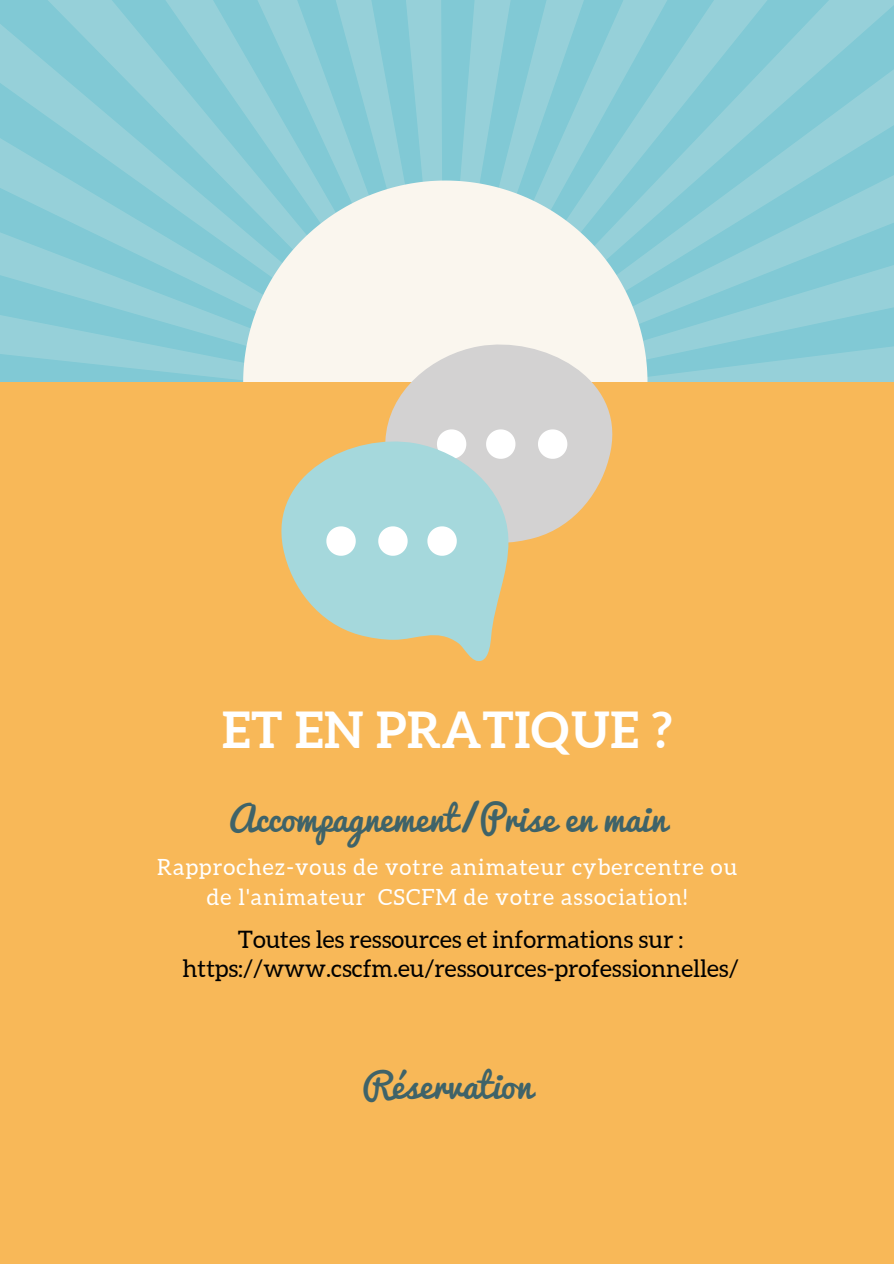
<style>
.page{position:relative;width:894px;height:1264px;background:#fff}
.page>*{position:absolute;margin:0;border:0;box-sizing:border-box;transform-origin:0 0}
.t1{font:700 49.65px "Aleo";letter-spacing:.01em;color:#fff}
.t2{font:34.8px "Pacifico";color:#3f6369}
.t3{font:24px/29.2px "Aleo";color:#000;text-align:center}
.t4{font:22.35px/29.8px "Aleo";letter-spacing:.05em;color:#fff;text-align:center}
</style>
<div class="page">
<svg style="left:0;top:0;width:893px;height:382px;background:#8bccd7"></svg>
<svg style="left:243px;top:180px;width:404px;height:202px;background:#deebe8"></svg>
<div style="left:0;top:382px;width:893px;height:881px;background:#f8b858"></div>
<svg style="left:384px;top:335px;width:241px;height:208px;fill:#d3d2d2"></svg>
<svg style="left:538px;top:429px;width:29px;height:30px"></svg>
<svg style="left:486px;top:429px;width:29px;height:30px"></svg>
<svg style="left:437px;top:429px;width:29px;height:3px"></svg>
<svg style="left:281px;top:432px;width:228px;height:229px;fill:#a5d8dc"></svg>
<svg style="left:326px;top:526px;width:29px;height:30px"></svg>
<svg style="left:378px;top:526px;width:29px;height:30px"></svg>
<svg style="left:427px;top:526px;width:29px;height:30px"></svg>
<h1 class="t1" style="left:222px;top:701px;width:451px">ET EN PRATIQUE ?</h1>
<h2 class="t2" style="left:228px;top:799px;width:439px">Accompagnement/Prise en main</h2>
<p class="t4" style="left:157px;top:852px;width:581px">Rapprochez-vous de votre animateur cybercentre ou de l'animateur CSCFM de votre association!</p>
<p class="t3" style="left:182px;top:924px;width:557px">Toutes les ressources et informations sur : https://www.cscfm.eu/ressources-professionnelles/</p>
<h2 class="t2" style="left:362px;top:1066px;width:171px">Réservation</h2>
</div>
